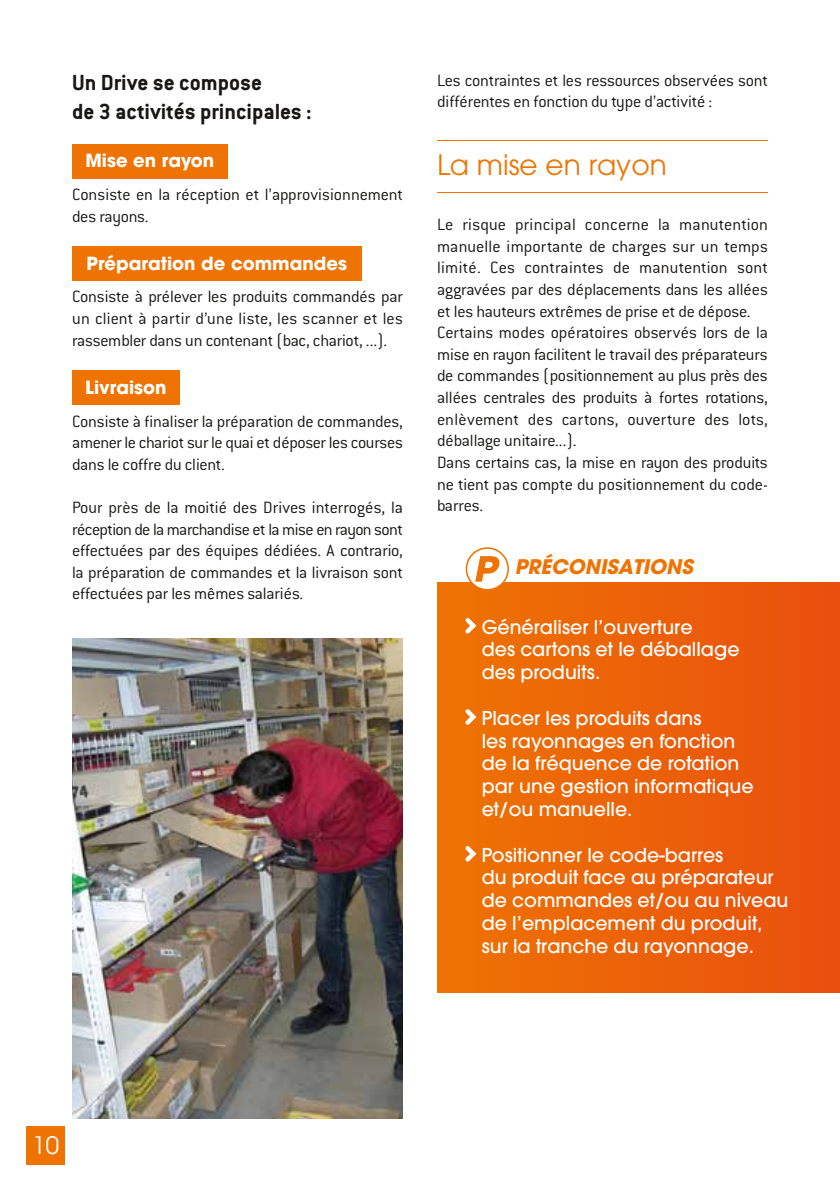
<style>
.page{position:relative;width:840px;height:1191px;background:#fff}
.page>*{position:absolute;margin:0;border:0;box-sizing:border-box;transform-origin:0 0}
.t1{font:28px "Avant Garde";color:#ee7302}
.t2{font:700 24px/28.8px "Conduit ITC";color:#181716}
.t3{font:24px "Avant Garde";color:#fff}
.t4{font:italic 700 20px "Avant Garde";color:#ee7302}
.t5{font:500 19px/22.8px "Avant Garde";color:#fff}
.t6{font:300 18px/21.6px "Conduit ITC";letter-spacing:-.01em;color:#181716}
.t7{font:700 18px "Avant Garde";color:#fff}
</style>
<div class="page">
<div style="left:27px;top:1126px;width:38px;height:38px;background:#ee7302"></div>
<div style="left:72px;top:144px;width:155px;height:34px;background:#ee7302"></div>
<div style="left:72px;top:247px;width:289px;height:34px;background:#ee7302"></div>
<div style="left:72px;top:371px;width:108px;height:34px;background:#ee7302"></div>
<hr style="left:437px;top:140px;width:330px;height:1px;background:#ee7302">
<hr style="left:437px;top:192px;width:330px;height:1px;background:#ee7302">
<div style="left:437px;top:583px;width:402px;height:409px;background:linear-gradient(to right,#ee7403,#e94f0e)"></div>
<svg style="left:461px;top:614px;width:18px;height:23px"></svg>
<svg style="left:461px;top:705px;width:18px;height:24px"></svg>
<svg style="left:461px;top:842px;width:18px;height:23px"></svg>
<svg style="left:466px;top:548px;width:42px;height:42px"></svg>
<div style="left:465px;top:547px;width:43px;height:43px;border:2px solid #ee7302;border-radius:50%"></div>
<svg style="left:475px;top:556px;width:24px;height:25px"></svg>
<img style="left:72px;top:638px;width:331px;height:481px">
<h2 class="t2" style="left:72px;top:68px;width:241px">Un Drive se compose<br>de 3 activités principales :</h2>
<p class="t7" style="left:85px;top:149px;width:130px">Mise en rayon</p>
<p class="t6" style="left:72px;top:184px;width:332px">Consiste en la réception et l’approvisionnement des rayons.</p>
<p class="t7" style="left:87px;top:251px;width:262px">Préparation de commandes</p>
<p class="t6" style="left:72px;top:286px;width:332px;text-align:justify">Consiste à prélever les produits commandés par un client à partir d’une liste, les scanner et les rassembler dans un contenant (bac, chariot, ...).</p>
<p class="t7" style="left:85px;top:375px;width:83px">Livraison</p>
<p class="t6" style="left:72px;top:410px;width:332px;text-align:justify">Consiste à finaliser la préparation de commandes, amener le chariot sur le quai et déposer les courses dans le coffre du client.</p>
<p class="t6" style="left:72px;top:496px;width:332px;text-align:justify">Pour près de la moitié des Drives interrogés, la réception de la marchandise et la mise en rayon sont effectuées par des équipes dédiées. A contrario, la préparation de commandes et la livraison sont effectuées par les mêmes salariés.</p>
<p class="t6" style="left:437px;top:69px;width:332px">Les contraintes et les ressources observées sont différentes en fonction du type d’activité :</p>
<h1 class="t1" style="left:437px;top:148px;width:231px">La mise en rayon</h1>
<p class="t6" style="left:437px;top:214px;width:332px">Le risque principal concerne la manutention manuelle importante de charges sur un temps limité. Ces contraintes de manutention sont aggravées par des déplacements dans les allées et les hauteurs extrêmes de prise et de dépose.<br>Certains modes opératoires observés lors de la mise en rayon facilitent le travail des préparateurs de commandes (positionnement au plus près des allées centrales des produits à fortes rotations, enlèvement des cartons, ouverture des lots, déballage unitaire...).<br>Dans certains cas, la mise en rayon des produits ne tient pas compte du positionnement du code&shy;barres.</p>
<p class="t4" style="left:514px;top:554px;width:179px">PRÉCONISATIONS</p>
<p class="t5" style="left:481px;top:615px;width:259px">Généraliser l’ouverture<br>des cartons et le déballage des produits.</p>
<p class="t5" style="left:481px;top:706px;width:273px">Placer les produits dans<br>les rayonnages en fonction de la fréquence de rotation par une gestion informatique et/ou manuelle.</p>
<p class="t5" style="left:481px;top:843px;width:308px">Positionner le code-barres<br>du produit face au préparateur de commandes et/ou au niveau de l’emplacement du produit, sur la tranche du rayonnage.</p>
<h2 class="t3" style="left:32px;top:1131px;width:28px">10</h2>
</div>
